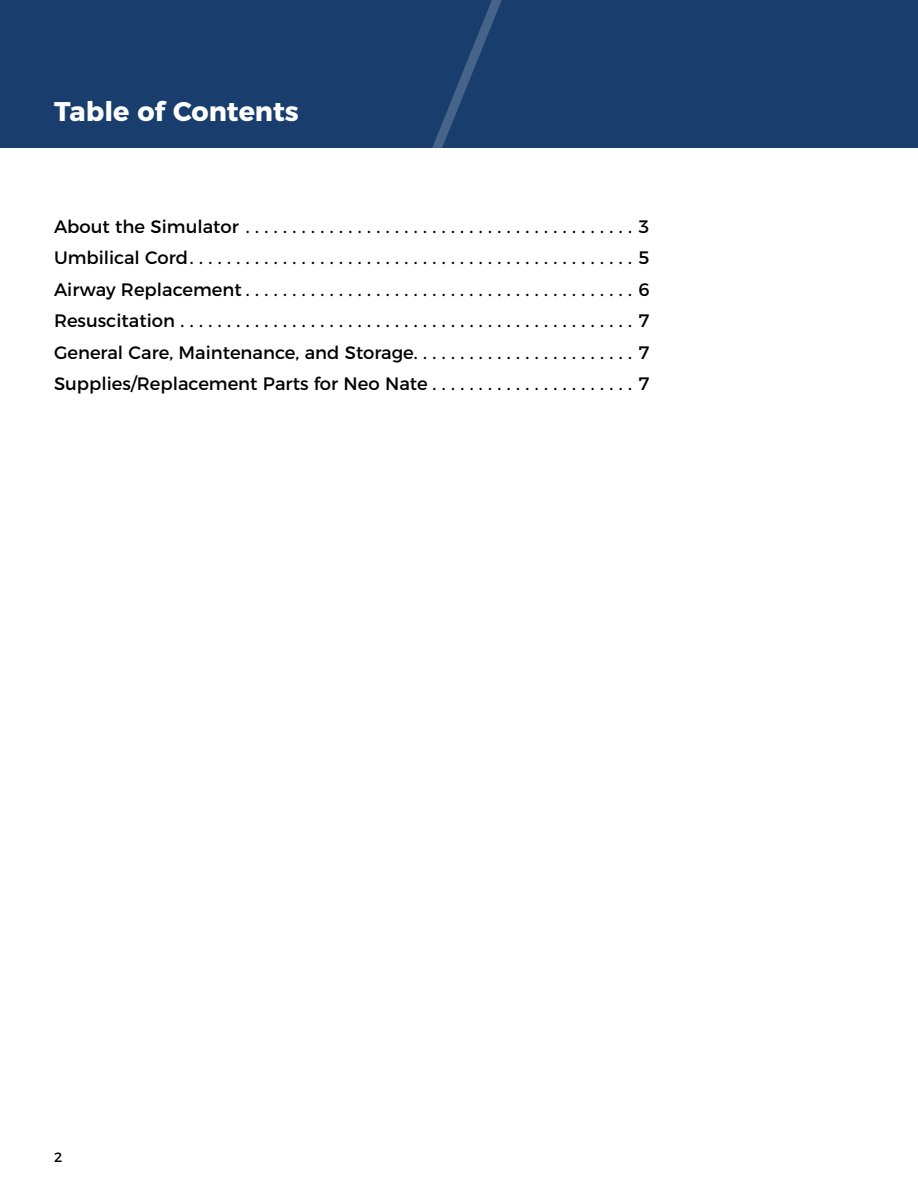
<style>
.page{position:relative;width:918px;height:1188px;background:#fff}
.page>*{position:absolute;margin:0;border:0;box-sizing:border-box;transform-origin:0 0}
.t1{font:700 27px "Montserrat";color:#fff}
.t2{font:18px/31.5px "Montserrat";color:#000;text-align:justify}
.t3{font:13.5px "Montserrat";color:#000}
</style>
<div class="page">
<div style="left:0;top:0;width:918px;height:148px;background:#193e6e"></div>
<svg style="left:432px;top:0;width:70px;height:148px"></svg>
<h1 class="t1" style="left:54px;top:89px;width:246px">Table of Contents</h1>
<p class="t2" style="left:54px;top:209px;width:597px">About the Simulator . . . . . . . . . . . . . . . . . . . . . . . . . . . . . . . . . . . . . . . . . . 3<br>Umbilical Cord . . . . . . . . . . . . . . . . . . . . . . . . . . . . . . . . . . . . . . . . . . . . . . . . 5<br>Airway Replacement . . . . . . . . . . . . . . . . . . . . . . . . . . . . . . . . . . . . . . . . . . 6<br>Resuscitation . . . . . . . . . . . . . . . . . . . . . . . . . . . . . . . . . . . . . . . . . . . . . . . . . 7<br>General Care, Maintenance, and Storage . . . . . . . . . . . . . . . . . . . . . . . . 7<br>Supplies/Replacement Parts for Neo Nate . . . . . . . . . . . . . . . . . . . . . . 7</p>
<p class="t3" style="left:54px;top:1147px;width:10px">2</p>
</div>
